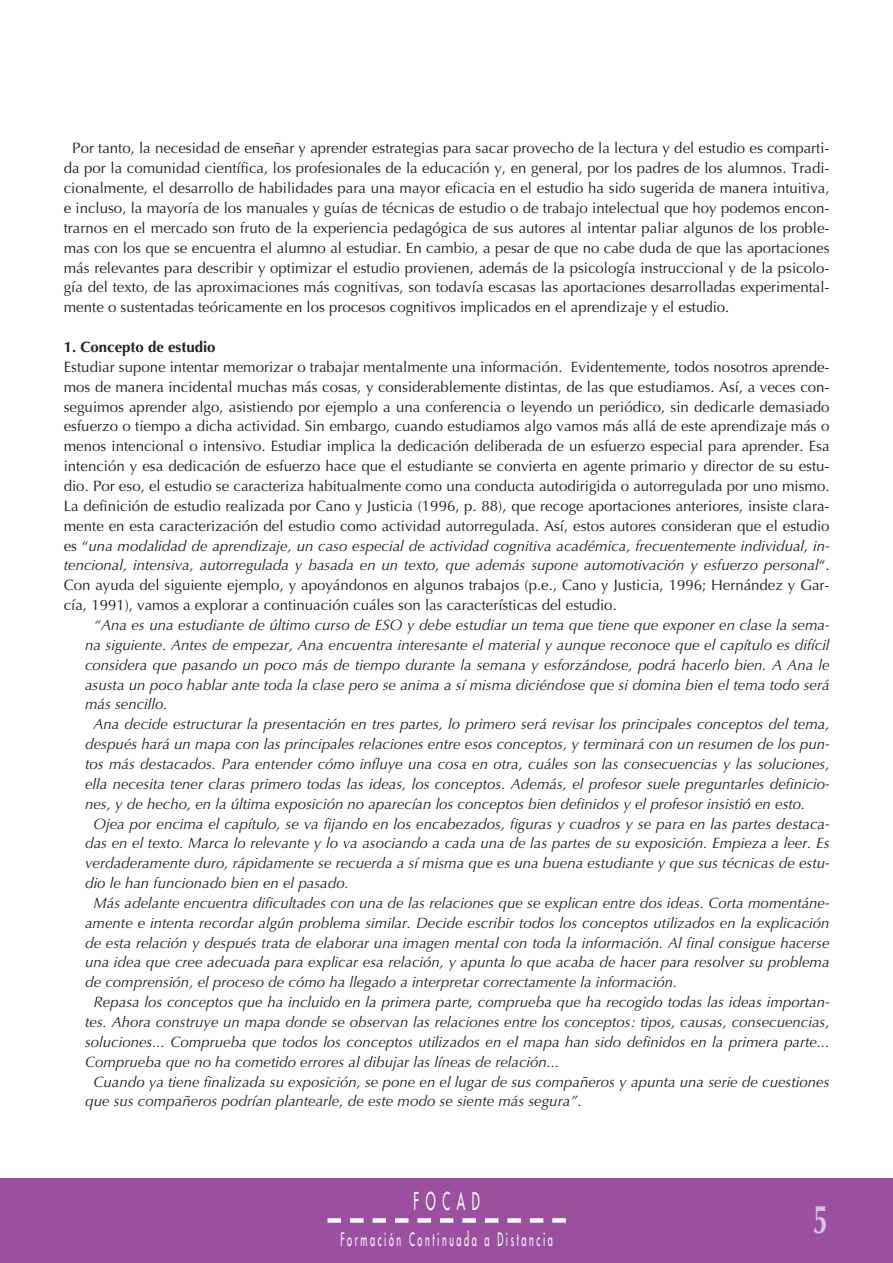
<style>
.page{position:relative;width:893px;height:1263px;background:#fff}
.page>*{position:absolute;margin:0;border:0;box-sizing:border-box;transform-origin:0 0}
.t1{font:700 40.5px "Optima";color:#d7c1de;scale:.67 1}
.t2{font:24px "Futura";letter-spacing:.55em;color:#fff;scale:.5 1}
.t3{font:18px "Futura";letter-spacing:.29em;color:#fff;scale:.5 1}
.t4{font:15px/19.8px "Optima";color:#231f20;text-align:justify}
.t5{font:italic 15px "Optima";color:#231f20}
.t6{font:700 15px "Optima";color:#231f20}
.s1{font-style:italic}
</style>
<div class="page">
<div style="left:0;top:1178px;width:892px;height:85px;background:#9a509f"></div>
<svg style="left:341px;top:1218px;width:203px;height:5px"></svg>
<div style="left:327px;top:1218px;width:14px;height:5px;background:#fff"></div>
<div style="left:552px;top:1218px;width:14px;height:5px;background:#fff"></div>
<p class="t4" style="left:64px;top:140px;width:767px;text-indent:9px">Por tanto, la necesidad de enseñar y aprender estrategias para sacar provecho de la lectura y del estudio es comparti&shy;da por la comunidad científica, los profesionales de la educación y, en general, por los padres de los alumnos. Tradi&shy;cionalmente, el desarrollo de habilidades para una mayor eficacia en el estudio ha sido sugerida de manera intuitiva, e incluso, la mayoría de los manuales y guías de técnicas de estudio o de trabajo intelectual que hoy podemos encon&shy;trarnos en el mercado son fruto de la experiencia pedagógica de sus autores al intentar paliar algunos de los proble&shy;mas con los que se encuentra el alumno al estudiar. En cambio, a pesar de que no cabe duda de que las aportaciones más relevantes para describir y optimizar el estudio provienen, además de la psicología instruccional y de la psicolo&shy;gía del texto, de las aproximaciones más cognitivas, son todavía escasas las aportaciones desarrolladas experimental&shy;mente o sustentadas teóricamente en los procesos cognitivos implicados en el aprendizaje y el estudio.</p>
<p class="t6" style="left:64px;top:341px;width:153px">1. Concepto de estudio</p>
<p class="t4" style="left:64px;top:358px;width:767px">Estudiar supone intentar memorizar o trabajar mentalmente una información. Evidentemente, todos nosotros aprende&shy;mos de manera incidental muchas más cosas, y considerablemente distintas, de las que estudiamos. Así, a veces con&shy;seguimos aprender algo, asistiendo por ejemplo a una conferencia o leyendo un periódico, sin dedicarle demasiado esfuerzo o tiempo a dicha actividad. Sin embargo, cuando estudiamos algo vamos más allá de este aprendizaje más o menos intencional o intensivo. Estudiar implica la dedicación deliberada de un esfuerzo especial para aprender. Esa intención y esa dedicación de esfuerzo hace que el estudiante se convierta en agente primario y director de su estu&shy;dio. Por eso, el estudio se caracteriza habitualmente como una conducta autodirigida o autorregulada por uno mismo.<br>La definición de estudio realizada por Cano y Justicia (1996, p. 88), que recoge aportaciones anteriores, insiste clara&shy;mente en esta caracterización del estudio como actividad autorregulada. Así, estos autores consideran que el estudio es “<span class="s1">una modalidad de aprendizaje, un caso especial de actividad cognitiva académica, frecuentemente individual, in&shy;tencional, intensiva, autorregulada y basada en un texto, que además supone automotivación y esfuerzo personal</span>“.<br>Con ayuda del siguiente ejemplo, y apoyándonos en algunos trabajos (p.e., Cano y Justicia, 1996; Hernández y Gar&shy;cía, 1991), vamos a explorar a continuación cuáles son las características del estudio.</p>
<p class="t5" style="left:94px;top:619px;width:737px">“Ana es una estudiante de último curso de ESO y debe estudiar un tema que tiene que exponer en clase la sema-</p>
<p class="t5" style="left:85px;top:639px;width:746px">na siguiente. Antes de empezar, Ana encuentra interesante el material y aunque reconoce que el capítulo es difícil</p>
<p class="t5" style="left:85px;top:658px;width:746px">considera que pasando un poco más de tiempo durante la semana y esforzándose, podrá hacerlo bien. A Ana le</p>
<p class="t5" style="left:85px;top:678px;width:746px">asusta un poco hablar ante toda la clase pero se anima a sí misma diciéndose que si domina bien el tema todo será</p>
<p class="t5" style="left:85px;top:698px;width:84px">más sencillo.</p>
<p class="t5" style="left:94px;top:718px;width:737px">Ana decide estructurar la presentación en tres partes, lo primero será revisar los principales conceptos del tema,</p>
<p class="t5" style="left:85px;top:738px;width:746px">después hará un mapa con las principales relaciones entre esos conceptos, y terminará con un resumen de los pun-</p>
<p class="t5" style="left:85px;top:758px;width:746px">tos más destacados. Para entender cómo influye una cosa en otra, cuáles son las consecuencias y las soluciones,</p>
<p class="t5" style="left:85px;top:777px;width:746px">ella necesita tener claras primero todas las ideas, los conceptos. Además, el profesor suele preguntarles definicio-</p>
<p class="t5" style="left:85px;top:797px;width:721px">nes, y de hecho, en la última exposición no aparecían los conceptos bien definidos y el profesor insistió en esto.</p>
<p class="t5" style="left:94px;top:817px;width:737px">Ojea por encima el capítulo, se va fijando en los encabezados, figuras y cuadros y se para en las partes destaca-</p>
<p class="t5" style="left:85px;top:837px;width:746px">das en el texto. Marca lo relevante y lo va asociando a cada una de las partes de su exposición. Empieza a leer. Es</p>
<p class="t5" style="left:85px;top:857px;width:746px">verdaderamente duro, rápidamente se recuerda a sí misma que es una buena estudiante y que sus técnicas de estu-</p>
<p class="t5" style="left:85px;top:877px;width:265px">dio le han funcionado bien en el pasado.</p>
<p class="t5" style="left:94px;top:897px;width:737px">Más adelante encuentra dificultades con una de las relaciones que se explican entre dos ideas. Corta momentáne-</p>
<p class="t5" style="left:85px;top:916px;width:746px">amente e intenta recordar algún problema similar. Decide escribir todos los conceptos utilizados en la explicación</p>
<p class="t5" style="left:85px;top:936px;width:746px">de esta relación y después trata de elaborar una imagen mental con toda la información. Al final consigue hacerse</p>
<p class="t5" style="left:85px;top:956px;width:746px">una idea que cree adecuada para explicar esa relación, y apunta lo que acaba de hacer para resolver su problema</p>
<p class="t5" style="left:85px;top:976px;width:593px">de comprensión, el proceso de cómo ha llegado a interpretar correctamente la información.</p>
<p class="t5" style="left:94px;top:996px;width:737px">Repasa los conceptos que ha incluido en la primera parte, comprueba que ha recogido todas las ideas importan-</p>
<p class="t5" style="left:85px;top:1016px;width:746px">tes. Ahora construye un mapa donde se observan las relaciones entre los conceptos: tipos, causas, consecuencias,</p>
<p class="t5" style="left:85px;top:1036px;width:746px">soluciones... Comprueba que todos los conceptos utilizados en el mapa han sido definidos en la primera parte...</p>
<p class="t5" style="left:85px;top:1055px;width:476px">Comprueba que no ha cometido errores al dibujar las líneas de relación...</p>
<p class="t5" style="left:94px;top:1075px;width:737px">Cuando ya tiene finalizada su exposición, se pone en el lugar de sus compañeros y apunta una serie de cuestiones</p>
<p class="t5" style="left:85px;top:1095px;width:498px">que sus compañeros podrían plantearle, de este modo se siente más segura”.</p>
<h2 class="t2" style="left:413px;top:1189px;width:134px">FOCAD</h2>
<p class="t3" style="left:340px;top:1230px;width:426px">Formación Continuada a Distancia</p>
<h1 class="t1" style="left:813px;top:1202px;width:24px">5</h1>
</div>
